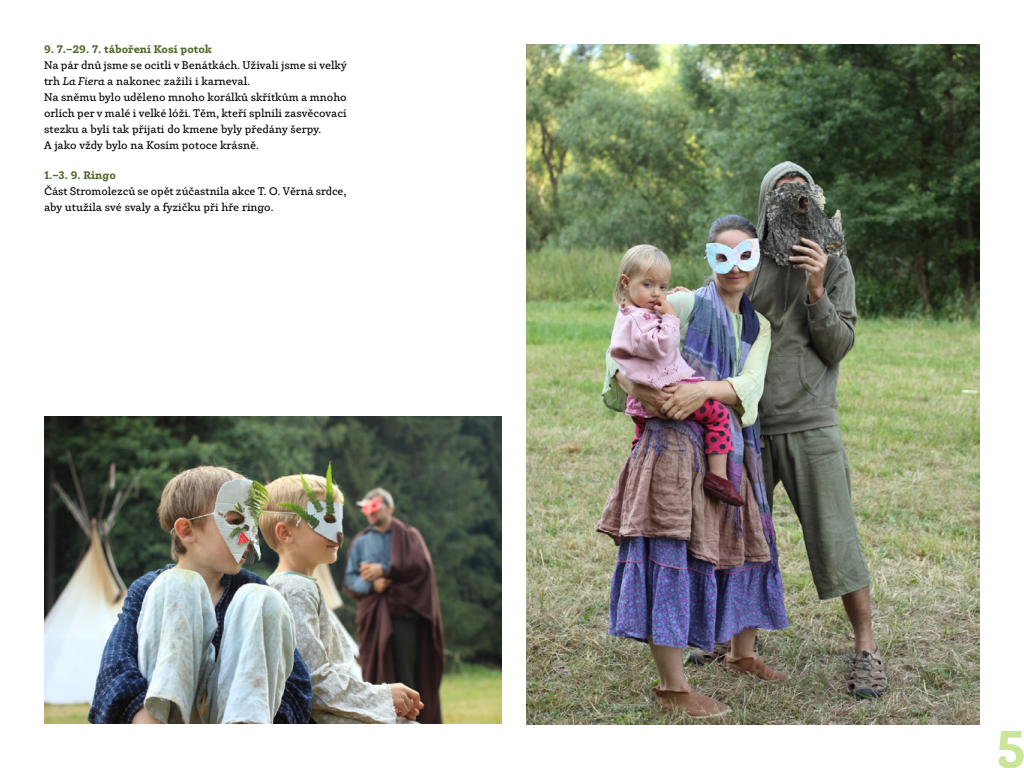
<style>
.page{position:relative;width:1024px;height:768px;background:#fff}
.page>*{position:absolute;margin:0;border:0;box-sizing:border-box;transform-origin:0 0}
.t1{font:700 53px "Carot Slab";color:#c8e59a}
.t2{font:11px/16px "Carot Slab";color:#000}
.t3{font:700 11px "Carot Slab";color:#53682b}
.s1{font-style:italic}
</style>
<div class="page">
<img style="left:527px;top:44px;width:453px;height:680px">
<img style="left:44px;top:417px;width:458px;height:307px">
<p class="t3" style="left:44px;top:42px;width:169px">9. 7.–29. 7. táboření Kosí potok</p>
<p class="t2" style="left:44px;top:57px;width:304px">Na pár dnů jsme se ocitli v Benátkách. Užívali jsme si velký trh <span class="s1">La Fiera</span> a nakonec zažili i karneval.<br>Na sněmu bylo uděleno mnoho korálků skřítkům a mnoho orlích per v malé i velké lóži. Těm, kteří splnili zasvěcovací stezku a byli tak přijati do kmene byly předány šerpy.<br>A jako vždy bylo na Kosím potoce krásně.</p>
<p class="t3" style="left:44px;top:168px;width:73px">1.–3. 9. Ringo</p>
<p class="t2" style="left:44px;top:183px;width:304px">Část Stromolezců se opět zúčastnila akce T. O. Věrná srdce, aby utužila své svaly a fyzičku při hře ringo.</p>
<h1 class="t1" style="left:996px;top:717px;width:31px">5</h1>
</div>
